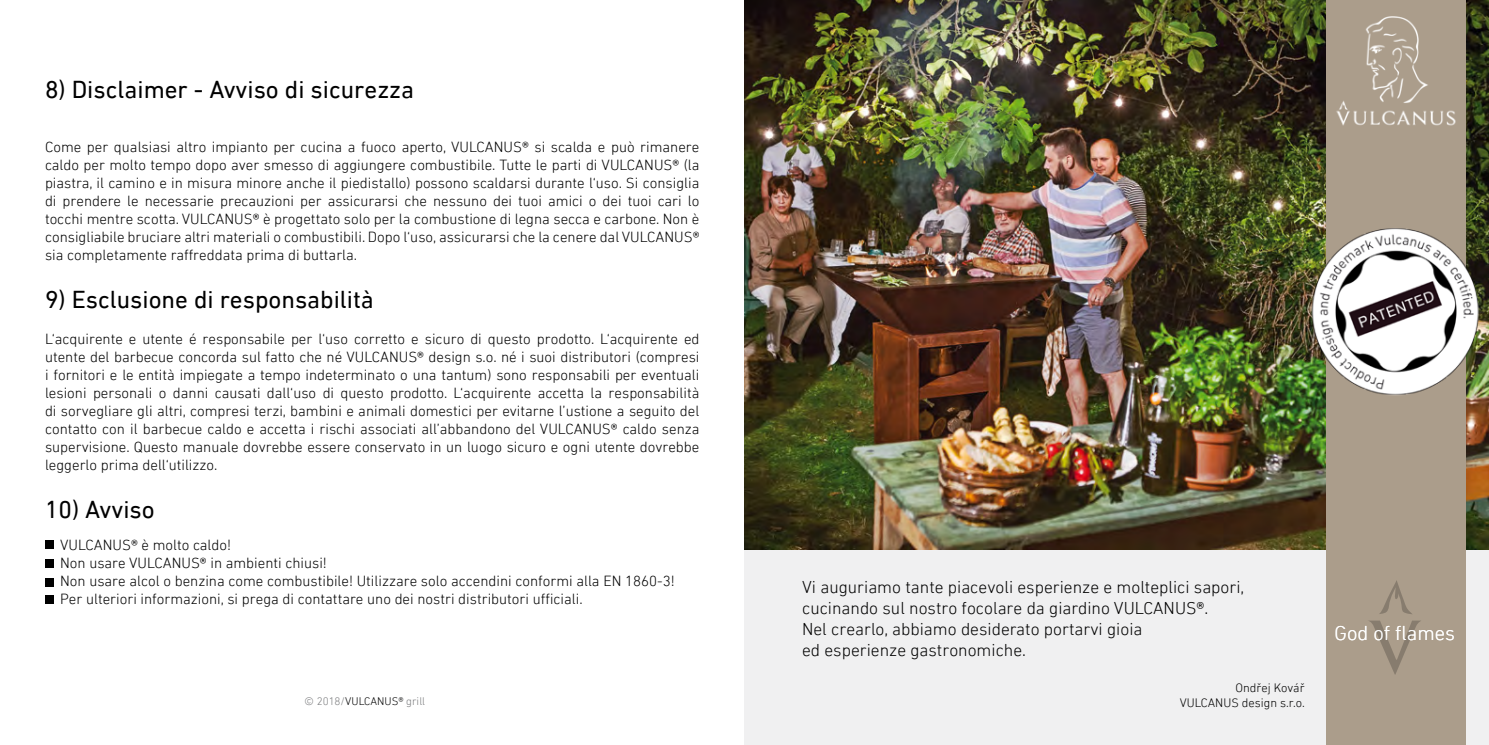
<style>
.page{position:relative;width:1489px;height:745px;background:#fff}
.page>*{position:absolute;margin:0;border:0;box-sizing:border-box;transform-origin:0 0}
.t1{font:25px "DIN Next LT Pro";color:#000}
.t2{font:300 20.5px "DIN Next LT Pro";color:#fff}
.t3{font:300 17.5px/21px "DIN Next LT Pro";color:#000}
.t4{font:300 15px/18px "DIN Next LT Pro";color:#000;text-align:justify}
.t5{font:300 12.5px/15px "DIN Next LT Pro";color:#000;text-align:right}
.t6{font:300 11.25px "DIN Next LT Pro";color:#7b7c7e}
.s1{font-weight:400}
.s2{color:#000}
</style>
<div class="page">
<div style="left:744px;top:547px;width:744px;height:197px;background:#f0f0f1"></div>
<div style="left:45px;top:539px;width:8px;height:9px;background:#000"></div>
<div style="left:45px;top:559px;width:8px;height:8px;background:#000"></div>
<div style="left:45px;top:578px;width:8px;height:8px;background:#000"></div>
<div style="left:45px;top:594px;width:8px;height:9px;background:#000"></div>
<img style="left:744px;top:0;width:744px;height:549px">
<div style="left:1325px;top:0;width:140px;height:744px;background:#ab9d8b"></div>
<img style="left:1365px;top:16px;width:63px;height:78px">
<img style="left:1336px;top:94px;width:120px;height:32px">
<img style="left:1379px;top:580px;width:33px;height:34px">
<img style="left:1369px;top:620px;width:52px;height:54px">
<img style="left:1284px;top:181px;width:204px;height:235px">
<h1 class="t1" style="left:45px;top:75px;width:370px">8) Disclaimer - Avviso di sicurezza</h1>
<p class="t4" style="left:45px;top:137px;width:656px">Come per qualsiasi altro impianto per cucina a fuoco aperto, VULCANUS<span class="s1">®</span> si scalda e può rimanere caldo per molto tempo dopo aver smesso di aggiungere combustibile. Tutte le parti di VULCANUS<span class="s1">®</span> (la piastra, il camino e in misura minore anche il piedistallo) possono scaldarsi durante l‘uso. Si consiglia di prendere le necessarie precauzioni per assicurarsi che nessuno dei tuoi amici o dei tuoi cari lo tocchi mentre scotta. VULCANUS<span class="s1">®</span> è progettato solo per la combustione di legna secca e carbone. Non è consigliabile bruciare altri materiali o combustibili. Dopo l‘uso, assicurarsi che la cenere dal VULCANUS<span class="s1">® </span>sia completamente raffreddata prima di buttarla.</p>
<h1 class="t1" style="left:45px;top:285px;width:330px">9) Esclusione di responsabilità</h1>
<p class="t4" style="left:45px;top:329px;width:656px">L‘acquirente e utente é responsabile per l‘uso corretto e sicuro di questo prodotto. L‘acquirente ed utente del barbecue concorda sul fatto che né VULCANUS<span class="s1">®</span> design s.o. né i suoi distributori (compresi i fornitori e le entità impiegate a tempo indeterminato o una tantum) sono responsabili per eventuali lesioni personali o danni causati dall‘uso di questo prodotto. L‘acquirente accetta la responsabilità di sorvegliare gli altri, compresi terzi, bambini e animali domestici per evitarne l’ustione a seguito del contatto con il barbecue caldo e accetta i rischi associati all’abbandono del VULCANUS<span class="s1">®</span> caldo senza supervisione. Questo manuale dovrebbe essere conservato in un luogo sicuro e ogni utente dovrebbe leggerlo prima dell‘utilizzo.</p>
<h1 class="t1" style="left:45px;top:495px;width:111px">10) Avviso</h1>
<p class="t4" style="left:60px;top:535px;width:616px;text-align:left">VULCANUS<span class="s1">®</span> è molto caldo!<br>Non usare VULCANUS<span class="s1">®</span> in ambienti chiusi!<br>Non usare alcol o benzina come combustibile! Utilizzare solo accendini conformi alla EN 1860-3!<br>Per ulteriori informazioni, si prega di contattare uno dei nostri distributori ufficiali.</p>
<p class="t6" style="left:304px;top:694px;width:122px">© 2018/<span class="s2">VULCANUS®</span> grill</p>
<p class="t3" style="left:802px;top:575px;width:444px">Vi auguriamo tante piacevoli esperienze e molteplici sapori, cucinando sul nostro focolare da giardino VULCANUS<span class="s1">®</span>.<br>Nel crearlo, abbiamo desiderato portarvi gioia<br>ed esperienze gastronomiche.</p>
<p class="t5" style="left:1179px;top:679px;width:127px">Ondřej Kovář<br>VULCANUS design s.r.o.</p>
<h2 class="t2" style="left:1334px;top:621px;width:122px">God of flames</h2>
</div>
